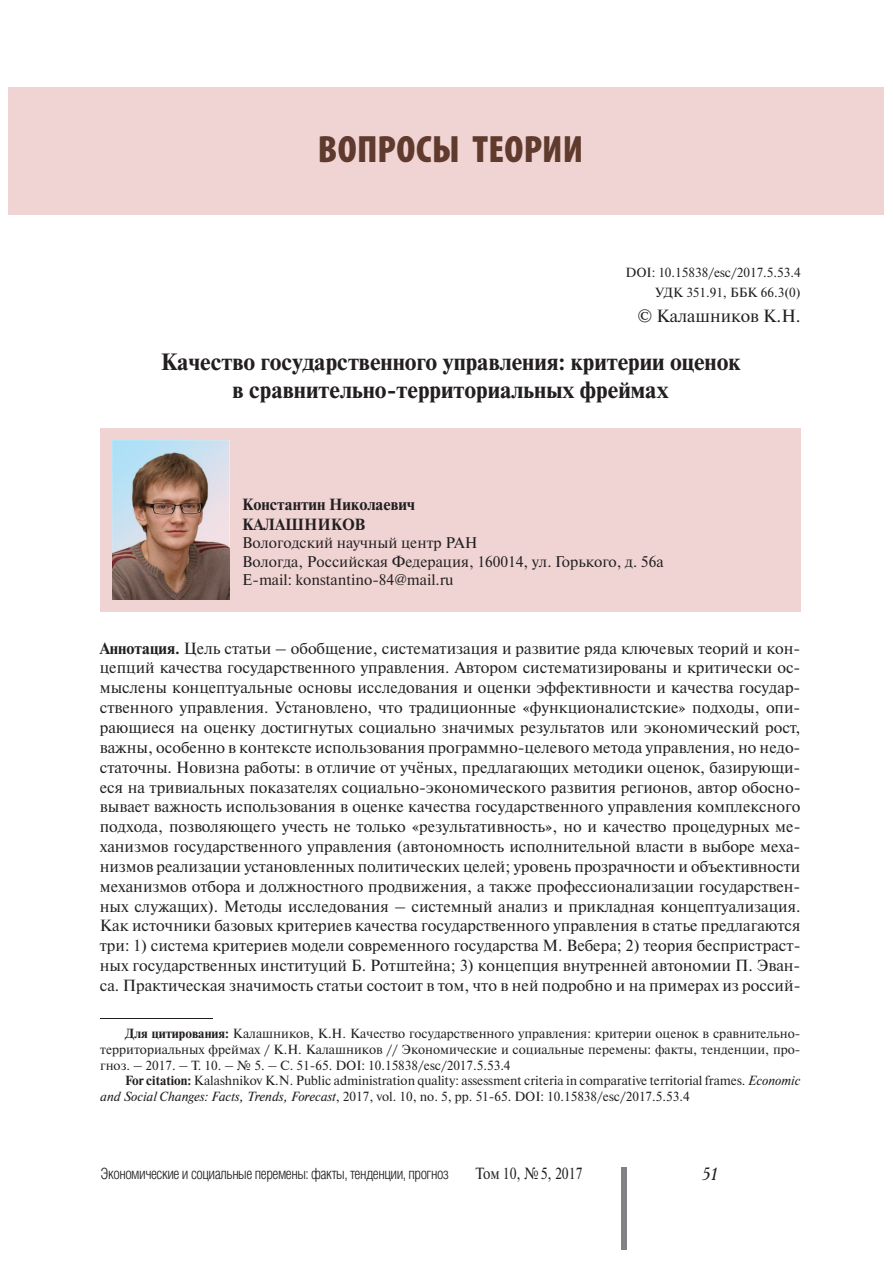
<style>
.page{position:relative;width:893px;height:1263px;background:#fff}
.page>*{position:absolute;margin:0;border:0;box-sizing:border-box;transform-origin:0 0}
.t1{font:900 condensed 38.25px "Myriad Pro";letter-spacing:.01em;color:#5f3a2d}
.t2{font:700 23.55px/28.2px "Newton C";color:#231f20;text-align:center}
.t3{font:17.7px "Newton C";color:#231f20}
.t4{font:italic 17.7px "Academy";color:#231f20}
.t5{font:16.2px/19.8px "Newton C";color:#231f20;text-align:justify}
.t6{font:700 16.2px/19.4px "Newton C";color:#231f20}
.t7{font:16.2px "Newton C";color:#231f20;scale:.85 1}
.t8{font:15.45px/18.5px "Newton C";color:#231f20}
.t9{font:300 15.45px "Helios Cond";letter-spacing:-.03em;color:#231f20}
.t10{font:13.2px/15.9px "Newton C";color:#231f20;text-align:right}
.s1{font-weight:700}
.s2{font-style:italic}
</style>
<div class="page">
<div style="left:621px;top:1167px;width:5px;height:83px;background:#808285"></div>
<hr style="left:100px;top:1019px;width:113px;height:1px;background:#231f20">
<div style="left:100px;top:428px;width:700px;height:184px;background:#f0d4d4"></div>
<div style="left:9px;top:87px;width:875px;height:127px;background:#f0d4d4"></div>
<img style="left:113px;top:441px;width:117px;height:158px">
<h1 class="t1" style="left:318px;top:136px;width:267px">ВОПРОСЫ ТЕОРИИ</h1>
<p class="t10" style="left:625px;top:263px;width:177px;line-height:20.1px">DOI: 10.15838/esc/2017.5.53.4<br>УДК 351.91, ББК 66.3(0)</p>
<p class="t3" style="left:637px;top:310px;width:165px">© Калашников К.Н.</p>
<h2 class="t2" style="left:161px;top:350px;width:581px">Качество государственного управления: критерии оценок в сравнительно-территориальных фреймах</h2>
<p class="t6" style="left:242px;top:496px;width:174px">Константин Николаевич<br>КАЛАШНИКОВ</p>
<p class="t8" style="left:242px;top:535px;width:423px">Вологодский научный центр РАН<br>Вологда, Российская Федерация, 160014, ул. Горького, д. 56а<br>Е-mail: konstantino-84@mail.ru</p>
<p class="t5" style="left:100px;top:640px;width:702px"><span class="s1">Аннотация.</span> Цель статьи – обобщение, систематизация и развитие ряда ключевых теорий и кон&shy;цепций качества государственного управления. Автором систематизированы и критически ос&shy;мыслены концептуальные основы исследования и оценки эффективности и качества государ&shy;ственного управления. Установлено, что традиционные «функционалистские» подходы, опи&shy;рающиеся на оценку достигнутых социально значимых результатов или экономический рост, важны, особенно в контексте использования программно-целевого метода управления, но недо&shy;статочны. Новизна работы: в отличие от учёных, предлагающих методики оценок, базирующи&shy;еся на тривиальных показателях социально-экономического развития регионов, автор обосно&shy;вывает важность использования в оценке качества государственного управления комплексного подхода, позволяющего учесть не только «результативность», но и качество процедурных ме&shy;ханизмов государственного управления (автономность исполнительной власти в выборе меха&shy;низмов реализации установленных политических целей; уровень прозрачности и объективности механизмов отбора и должностного продвижения, а также профессионализации государствен&shy;ных служащих). Методы исследования – системный анализ и прикладная концептуализация.<br>Как источники базовых критериев качества государственного управления в статье предлагаются три: 1) система критериев модели современного государства М. Вебера; 2) теория беспристраст&shy;ных государственных институций Б. Ротштейна; 3) концепция внутренней автономии П. Эван&shy;са. Практическая значимость статьи состоит в том, что в ней подробно и на примерах из россий-</p>
<p class="t10" style="left:100px;top:1026px;width:702px;text-align:justify;text-indent:25px"><span class="s1">Для цитирования:</span> Калашников, К.Н. Качество государственного управления: критерии оценок в сравнительно&shy;территориальных фреймах / К.Н. Калашников // Экономические и социальные перемены: факты, тенденции, про&shy;гноз. – 2017. – Т. 10. – № 5. – С. 51-65. DOI: 10.15838/esc/2017.5.53.4</p>
<p class="t10" style="left:100px;top:1074px;width:702px;text-align:left;text-indent:25px"><span class="s1">For citation:</span> Kalashnikov K.N. Public administration quality: assessment criteria in comparative territorial frames. <span class="s2">Economic and Social Changes: Facts, Trends, Forecast</span>, 2017, vol. 10, no. 5, pp. 51-65. DOI: 10.15838/esc/2017.5.53.4</p>
<p class="t9" style="left:101px;top:1168px;width:350px">Экономические и социальные перемены: факты, тенденции, прогноз</p>
<p class="t7" style="left:476px;top:1167px;width:127px">Том 10, № 5, 2017</p>
<p class="t4" style="left:702px;top:1165px;width:17px">51</p>
</div>
